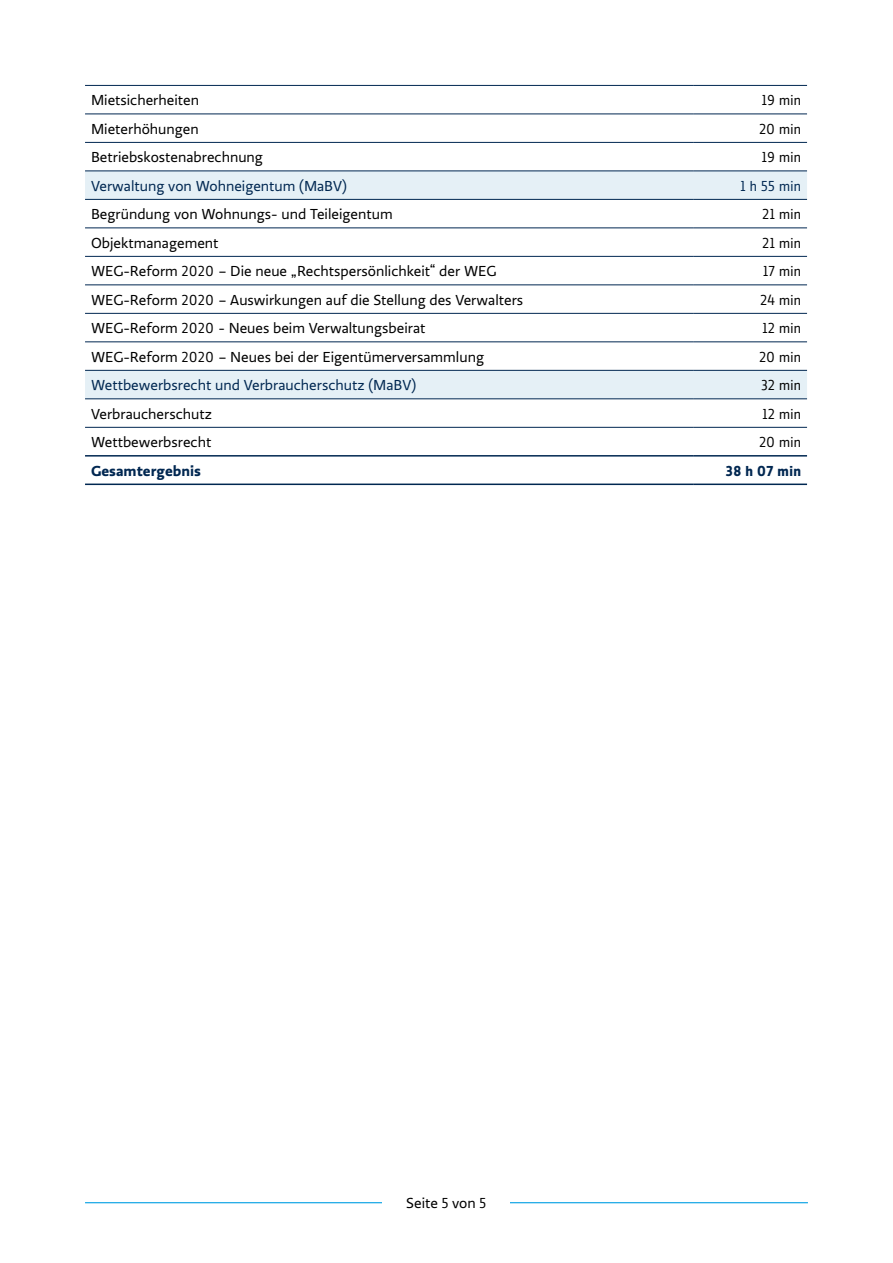
<style>
.page{position:relative;width:893px;height:1263px;background:#fff}
.page>*{position:absolute;margin:0;border:0;box-sizing:border-box;transform-origin:0 0}
.t1{font:15px "Ratio";color:#000}
.t2{font:15px "Ratio";color:#002751}
.t3{font:15px "Ratio Display";letter-spacing:.03em;color:#000}
.t4{font:700 15px "Ratio";color:#002751}
.t5{font:700 15px "Ratio Display";letter-spacing:.03em;color:#002751}
.t6{font:15px "Ratio Display";color:#002751}
.s1{font-family:"Ratio Display"}
</style>
<div class="page">
<hr style="left:85px;top:1202px;width:723px;height:1px;background:#009fe3">
<div style="left:383px;top:1188px;width:127px;height:29px;background:#fff"></div>
<svg style="left:85px;top:172px;width:722px;height:226px"></svg>
<hr style="left:85px;top:85px;width:608px;height:1px;background:#002751">
<hr style="left:693px;top:85px;width:114px;height:1px;background:#002751">
<hr style="left:85px;top:114px;width:608px;height:1px;background:#002751">
<hr style="left:693px;top:114px;width:114px;height:1px;background:#002751">
<hr style="left:85px;top:142px;width:608px;height:1px;background:#002751">
<hr style="left:693px;top:142px;width:114px;height:1px;background:#002751">
<hr style="left:85px;top:171px;width:608px;height:1px;background:#002751">
<hr style="left:693px;top:171px;width:114px;height:1px;background:#002751">
<hr style="left:85px;top:199px;width:608px;height:1px;background:#002751">
<hr style="left:693px;top:199px;width:114px;height:1px;background:#002751">
<hr style="left:85px;top:227px;width:608px;height:1px;background:#002751">
<hr style="left:693px;top:227px;width:114px;height:1px;background:#002751">
<hr style="left:85px;top:256px;width:608px;height:1px;background:#002751">
<hr style="left:693px;top:256px;width:114px;height:1px;background:#002751">
<hr style="left:85px;top:284px;width:608px;height:1px;background:#002751">
<hr style="left:693px;top:284px;width:114px;height:1px;background:#002751">
<hr style="left:85px;top:313px;width:608px;height:1px;background:#002751">
<hr style="left:693px;top:313px;width:114px;height:1px;background:#002751">
<hr style="left:85px;top:341px;width:608px;height:1px;background:#002751">
<hr style="left:693px;top:341px;width:114px;height:1px;background:#002751">
<hr style="left:85px;top:370px;width:608px;height:1px;background:#002751">
<hr style="left:693px;top:370px;width:114px;height:1px;background:#002751">
<hr style="left:85px;top:398px;width:608px;height:1px;background:#002751">
<hr style="left:693px;top:398px;width:114px;height:1px;background:#002751">
<hr style="left:85px;top:427px;width:608px;height:1px;background:#002751">
<hr style="left:693px;top:427px;width:114px;height:1px;background:#002751">
<hr style="left:85px;top:455px;width:608px;height:2px;background:#002751">
<hr style="left:693px;top:455px;width:114px;height:2px;background:#002751">
<hr style="left:85px;top:483px;width:608px;height:2px;background:#002751">
<hr style="left:693px;top:483px;width:114px;height:2px;background:#002751">
<p class="t1" style="left:91px;top:92px;width:110px">Mietsicherheiten</p>
<p class="t3" style="left:762px;top:92px;width:41px">19 min</p>
<p class="t1" style="left:91px;top:120px;width:109px">Mieterhöhungen</p>
<p class="t3" style="left:760px;top:120px;width:43px">20 min</p>
<p class="t1" style="left:91px;top:149px;width:173px">Betriebskostenabrechnung</p>
<p class="t3" style="left:762px;top:149px;width:41px">19 min</p>
<p class="t2" style="left:91px;top:177px;width:257px">Verwaltung von Wohneigentum (MaBV)</p>
<p class="t6" style="left:740px;top:177px;width:62px">1 h 55 min</p>
<p class="t1" style="left:91px;top:206px;width:303px">Begründung von Wohnungs- und Teileigentum</p>
<p class="t3" style="left:763px;top:206px;width:40px">21 min</p>
<p class="t1" style="left:91px;top:234px;width:129px">Objektmanagement</p>
<p class="t3" style="left:763px;top:234px;width:40px">21 min</p>
<p class="t1" style="left:91px;top:263px;width:407px">WEG-Reform <span class="s1">2020</span> – Die neue „Rechtspersönlichkeit“ der WEG</p>
<p class="t3" style="left:763px;top:263px;width:39px">17 min</p>
<p class="t1" style="left:91px;top:291px;width:434px">WEG-Reform <span class="s1">2020</span> – Auswirkungen auf die Stellung des Verwalters</p>
<p class="t3" style="left:760px;top:291px;width:42px">24 min</p>
<p class="t1" style="left:91px;top:320px;width:336px">WEG-Reform <span class="s1">2020</span> - Neues beim Verwaltungsbeirat</p>
<p class="t3" style="left:763px;top:320px;width:40px">12 min</p>
<p class="t1" style="left:91px;top:348px;width:394px">WEG-Reform <span class="s1">2020</span> – Neues bei der Eigentümerversammlung</p>
<p class="t3" style="left:760px;top:348px;width:43px">20 min</p>
<p class="t2" style="left:91px;top:376px;width:327px">Wettbewerbsrecht und Verbraucherschutz (MaBV)</p>
<p class="t3" style="left:761px;top:377px;width:41px">32 min</p>
<p class="t1" style="left:91px;top:405px;width:122px">Verbraucherschutz</p>
<p class="t3" style="left:763px;top:405px;width:40px">12 min</p>
<p class="t1" style="left:91px;top:433px;width:122px">Wettbewerbsrecht</p>
<p class="t3" style="left:760px;top:434px;width:43px">20 min</p>
<p class="t4" style="left:91px;top:461px;width:111px">Gesamtergebnis</p>
<p class="t5" style="left:726px;top:461px;width:77px">38 h 07 min</p>
<p class="t1" style="left:406px;top:1195px;width:81px">Seite <span class="s1">5</span> von <span class="s1">5</span></p>
</div>
